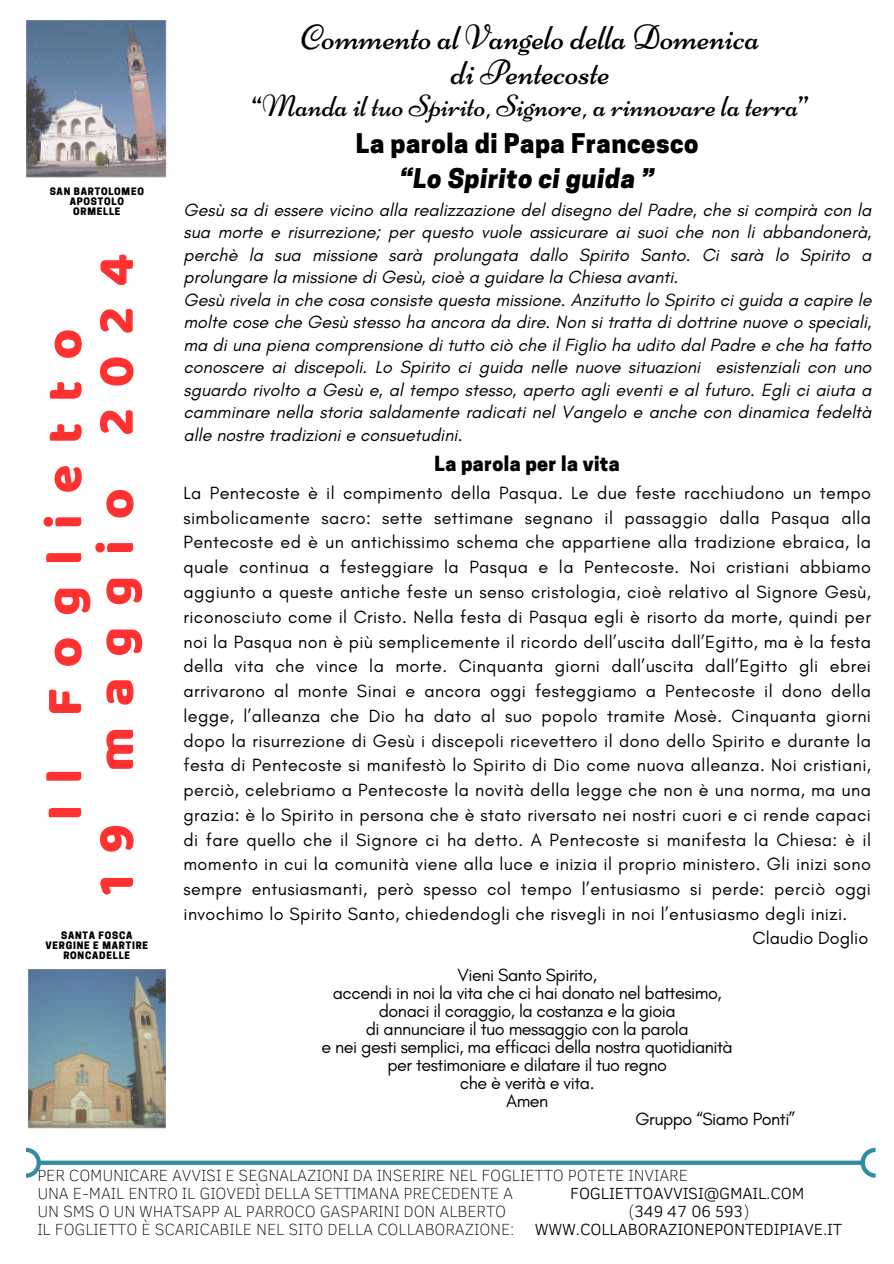
<style>
.page{position:relative;width:894px;height:1264px;background:#fff}
.page>*{position:absolute;margin:0;border:0;box-sizing:border-box;transform-origin:0 0}
.t1{font:52.5px/51.8px "Baloo";letter-spacing:.4em;color:#ff3131;text-align:center}
.t2{font:35.25px/34.8px "Niconne";color:#000;text-align:center}
.t3{font:30.75px "Niconne";color:#000}
.t4{font:800 25.5px/34.8px "Cooper Hewitt";letter-spacing:.02em;color:#000;text-align:center}
.t5{font:800 19.5px "Cooper Hewitt";letter-spacing:.02em;color:#000}
.t6{font:18px "Glacial Indifference";letter-spacing:.02em;color:#000}
.t7{font:italic 18px/22.5px "Glacial Indifference";color:#000}
.t8{font:18px/18px "Glacial Indifference";letter-spacing:-.025em;color:#000;text-align:center}
.t9{font:18px "Glacial Indifference";color:#000}
.t10{font:100 16.5px/18px "Clear Sans";letter-spacing:-.01em;color:#000}
.t11{font:300 16.5px "Clear Sans";letter-spacing:-.01em;color:#000}
.t12{font:800 9.6px "Cooper Hewitt";letter-spacing:.08em;color:#000}
.s1{font-style:italic}
.s2{font-weight:300}
</style>
<div class="page">
<img style="left:26px;top:20px;width:141px;height:158px">
<img style="left:28px;top:969px;width:137px;height:159px">
<svg style="left:26px;top:1147px;width:849px;height:30px"></svg>
<p class="t12" style="left:50px;top:188px;width:96px">SAN BARTOLOMEO</p>
<p class="t12" style="left:70px;top:198px;width:56px">APOSTOLO</p>
<p class="t12" style="left:73px;top:208px;width:49px">ORMELLE</p>
<p class="t1" style="left:37px;top:895px;width:642px;rotate:-90deg">Il Foglietto<br>19 maggio 2024</p>
<p class="t12" style="left:61px;top:931px;width:73px">SANTA FOSCA</p>
<h1 class="t12" style="left:45px;top:941px;width:104px">VERGINE E MARTIRE</h1>
<p class="t12" style="left:63px;top:951px;width:68px">RONCADELLE</p>
<p class="t2" style="left:301px;top:21px;width:460px">Commento al Vangelo della Domenica di Pentecoste</p>
<p class="t3" style="left:252px;top:87px;width:558px">“Manda il tuo Spirito, Signore, a rinnovare la terra”</p>
<h4 class="t4" style="left:356px;top:129px;width:344px">La parola di Papa Francesco <span class="s1">“Lo Spirito ci guida ”</span></h4>
<h4 class="t7" style="left:183px;top:198px;width:689px">Gesù sa di essere vicino alla realizzazione del disegno del Padre, che si compirà con la sua morte e risurrezione; per questo vuole assicurare ai suoi che non li abbandonerà, perchè la sua missione sarà prolungata dallo Spirito Santo. Ci sarà lo Spirito a prolungare la missione di Gesù, cioè a guidare la Chiesa avanti.<br>Gesù rivela in che cosa consiste questa missione. Anzitutto lo Spirito ci guida a capire le molte cose che Gesù stesso ha ancora da dire. Non si tratta di dottrine nuove o speciali, ma di una piena comprensione di tutto ciò che il Figlio ha udito dal Padre e che ha fatto conoscere ai discepoli. Lo Spirito ci guida nelle nuove situazioni esistenziali con uno sguardo rivolto a Gesù e, al tempo stesso, aperto agli eventi e al futuro. Egli ci aiuta a camminare nella storia saldamente radicati nel Vangelo e anche con dinamica fedeltà alle nostre tradizioni e consuetudini.</h4>
<h4 class="t5" style="left:434px;top:456px;width:187px">La parola per la vita</h4>
<h4 class="t6" style="left:183px;top:482px;width:688px">La Pentecoste è il compimento della Pasqua. Le due feste racchiudono un tempo</h4>
<h4 class="t6" style="left:183px;top:506px;width:688px">simbolicamente sacro: sette settimane segnano il passaggio dalla Pasqua alla</h4>
<h4 class="t6" style="left:183px;top:531px;width:688px">Pentecoste ed è un antichissimo schema che appartiene alla tradizione ebraica, la</h4>
<h4 class="t6" style="left:183px;top:556px;width:688px">quale continua a festeggiare la Pasqua e la Pentecoste. Noi cristiani abbiamo</h4>
<h4 class="t6" style="left:183px;top:581px;width:688px">aggiunto a queste antiche feste un senso cristologia, cioè relativo al Signore Gesù,</h4>
<h4 class="t6" style="left:183px;top:605px;width:688px">riconosciuto come il Cristo. Nella festa di Pasqua egli è risorto da morte, quindi per</h4>
<h4 class="t6" style="left:183px;top:630px;width:688px">noi la Pasqua non è più semplicemente il ricordo dell’uscita dall’Egitto, ma è la festa</h4>
<h4 class="t6" style="left:183px;top:655px;width:688px">della vita che vince la morte. Cinquanta giorni dall’uscita dall’Egitto gli ebrei</h4>
<h4 class="t6" style="left:183px;top:680px;width:688px">arrivarono al monte Sinai e ancora oggi festeggiamo a Pentecoste il dono della</h4>
<h4 class="t6" style="left:183px;top:704px;width:688px">legge, l’alleanza che Dio ha dato al suo popolo tramite Mosè. Cinquanta giorni</h4>
<h4 class="t6" style="left:183px;top:729px;width:688px">dopo la risurrezione di Gesù i discepoli ricevettero il dono dello Spirito e durante la</h4>
<h4 class="t6" style="left:183px;top:754px;width:688px">festa di Pentecoste si manifestò lo Spirito di Dio come nuova alleanza. Noi cristiani,</h4>
<h4 class="t6" style="left:183px;top:779px;width:688px">perciò, celebriamo a Pentecoste la novità della legge che non è una norma, ma una</h4>
<h4 class="t6" style="left:183px;top:803px;width:688px">grazia: è lo Spirito in persona che è stato riversato nei nostri cuori e ci rende capaci</h4>
<h4 class="t6" style="left:183px;top:828px;width:688px">di fare quello che il Signore ci ha detto. A Pentecoste si manifesta la Chiesa: è il</h4>
<h4 class="t6" style="left:183px;top:853px;width:688px">momento in cui la comunità viene alla luce e inizia il proprio ministero. Gli inizi sono</h4>
<h4 class="t6" style="left:183px;top:878px;width:688px">sempre entusiasmanti, però spesso col tempo l’entusiasmo si perde: perciò oggi</h4>
<h4 class="t6" style="left:183px;top:902px;width:665px">invochimo lo Spirito Santo, chiedendogli che risvegli in noi l’entusiasmo degli inizi.</h4>
<h4 class="t9" style="left:752px;top:926px;width:117px">Claudio Doglio</h4>
<h2 class="t8" style="left:321px;top:965px;width:412px">Vieni Santo Spirito,<br>accendi in noi la vita che ci hai donato nel battesimo, donaci il coraggio, la costanza e la gioia<br>di annunciare il tuo messaggio con la parola<br>e nei gesti semplici, ma efficaci della nostra quotidianità per testimoniare e dilatare il tuo regno<br>che è verità e vita.<br>Amen</h2>
<h4 class="t8" style="left:635px;top:1109px;width:161px">Gruppo “Siamo Ponti”</h4>
<p class="t10" style="left:37px;top:1165px;width:652px">PER COMUNICARE AVVISI E SEGNALAZIONI DA INSERIRE NEL FOGLIETTO POTETE INVIARE<br>UNA E-MAIL ENTRO IL GIOVEDÌ DELLA SETTIMANA PRECEDENTE A</p>
<p class="t11" style="left:570px;top:1181px;width:235px">FOGLIETTOAVVISI@GMAIL.COM</p>
<p class="t10" style="left:37px;top:1201px;width:806px;text-indent:591px">(<span class="s2">349 47 06 593</span>)<br>IL FOGLIETTO È SCARICABILE NEL SITO DELLA COLLABORAZIONE: <span class="s2">WWW.COLLABORAZIONEPONTEDIPIAVE.IT</span></p>
<p class="t10" style="left:37px;top:1201px;width:470px">UN SMS O UN WHATSAPP AL PARROCO GASPARINI DON ALBERTO</p>
</div>
